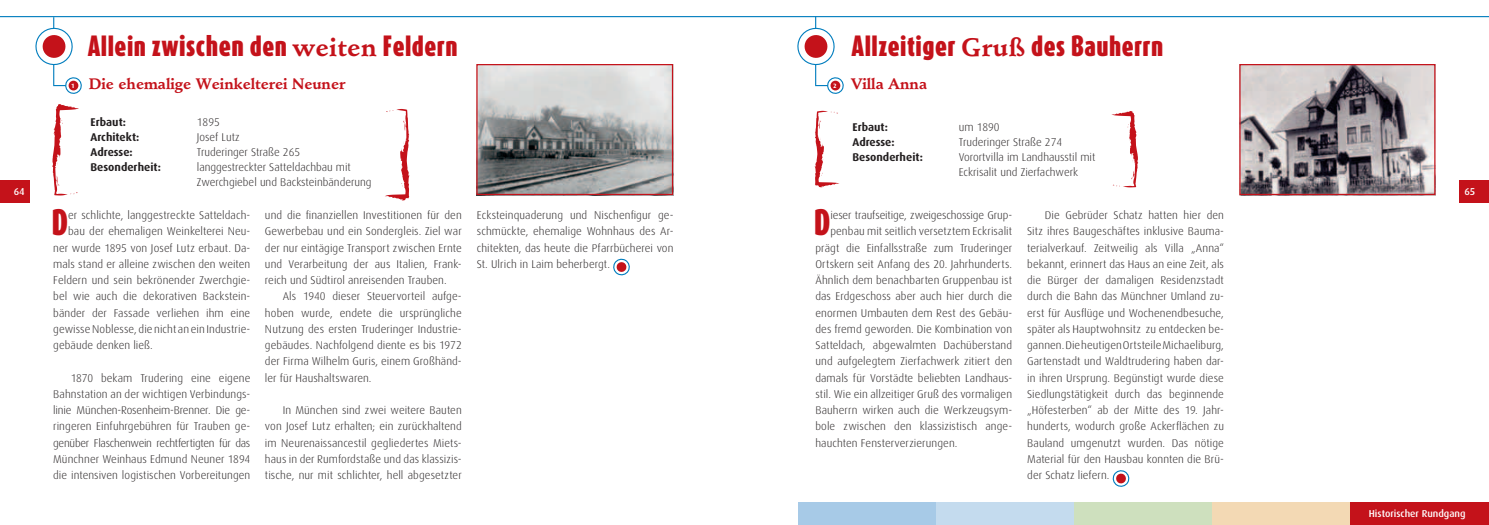
<style>
.page{position:relative;width:1489px;height:525px;background:#fff}
.page>*{position:absolute;margin:0;border:0;box-sizing:border-box;transform-origin:0 0}
.t1{font:900 30.62px "Dax Compact";color:#c4121a}
.t2{font:900 24.38px "Dax Compact";letter-spacing:.02em;color:#c4121a}
.t3{font:700 15px "Stempel Schneidler Std";color:#c4121a}
.t4{font:300 11.25px/16.2px "Dax";letter-spacing:.005em;color:#231f20;text-align:justify}
.t5{font:700 11.25px "Dax";color:#231f20}
.t6{font:500 10px "Dax";color:#fff}
.t7{font:700 6.25px "Dax";color:#fff}
.s1{font-size:25px}
.s2{font-family:"Stempel Schneidler Std";font-weight:700;font-size:25px}
</style>
<div class="page">
<div style="left:1459px;top:180px;width:29px;height:23px;background:#c4121a"></div>
<div style="left:798px;top:502px;width:138px;height:22px;background:#a7cae7"></div>
<div style="left:936px;top:502px;width:138px;height:22px;background:#c4dbee"></div>
<div style="left:1074px;top:502px;width:138px;height:22px;background:#cee0be"></div>
<div style="left:1212px;top:502px;width:138px;height:22px;background:#f3d9b4"></div>
<div style="left:1350px;top:502px;width:138px;height:22px;background:#c4121a"></div>
<hr style="left:815px;top:16px;width:1px;height:69px;background:#007dbe">
<svg style="left:797px;top:24px;width:38px;height:43px"></svg>
<hr style="left:0;top:16px;width:1488px;height:1px;background:#007dbe">
<hr style="left:53px;top:17px;width:1px;height:68px;background:#007dbe">
<svg style="left:35px;top:24px;width:38px;height:43px"></svg>
<div style="left:0;top:180px;width:30px;height:23px;background:#c4121a"></div>
<svg style="left:815px;top:75px;width:29px;height:19px"></svg>
<div style="left:830px;top:81px;width:10px;height:9px;background:#c4121a;border-radius:50%"></div>
<svg style="left:53px;top:75px;width:29px;height:19px"></svg>
<div style="left:69px;top:81px;width:9px;height:9px;background:#c4121a;border-radius:50%"></div>
<svg style="left:1112px;top:470px;width:18px;height:17px"></svg>
<svg style="left:613px;top:258px;width:17px;height:18px"></svg>
<svg style="left:814px;top:111px;width:25px;height:76px"></svg>
<svg style="left:1111px;top:111px;width:27px;height:76px"></svg>
<img style="left:1241px;top:66px;width:192px;height:127px">
<div style="left:1239px;top:64px;width:196px;height:131px;border:1px solid #c4121a"></div>
<svg style="left:385px;top:109px;width:24px;height:91px"></svg>
<svg style="left:52px;top:104px;width:27px;height:91px"></svg>
<img style="left:478px;top:66px;width:193px;height:127px">
<div style="left:476px;top:64px;width:197px;height:131px;border:1px solid #c4121a"></div>
<h2 class="t2" style="left:88px;top:30px;width:371px">Allein <span class="s1">zwischen</span> den <span class="s2">weiten</span> Feldern</h2>
<h2 class="t2" style="left:851px;top:30px;width:313px">Allzeitiger <span class="s2">Gruß</span> des Bauherrn</h2>
<h3 class="t3" style="left:89px;top:74px;width:258px">Die ehemalige Weinkelterei Neuner</h3>
<p class="t5" style="left:91px;top:116px;width:37px">Erbaut:</p>
<p class="t4" style="left:197px;top:114px;width:24px">1895</p>
<p class="t5" style="left:91px;top:131px;width:50px">Architekt:</p>
<p class="t4" style="left:197px;top:129px;width:44px">Josef Lutz</p>
<p class="t5" style="left:91px;top:146px;width:44px">Adresse:</p>
<p class="t4" style="left:197px;top:144px;width:105px">Truderinger Straße 265</p>
<p class="t5" style="left:91px;top:161px;width:72px">Besonderheit:</p>
<p class="t4" style="left:197px;top:160px;width:176px;line-height:15px">langgestreckter Satteldachbau mit<br>Zwerchgiebel und Backsteinbänderung</p>
<h3 class="t3" style="left:851px;top:74px;width:78px">Villa Anna</h3>
<p class="t5" style="left:852px;top:121px;width:37px">Erbaut:</p>
<p class="t4" style="left:958px;top:119px;width:42px">um 1890</p>
<p class="t5" style="left:852px;top:136px;width:44px">Adresse:</p>
<p class="t4" style="left:958px;top:134px;width:105px">Truderinger Straße 274</p>
<p class="t5" style="left:852px;top:151px;width:72px">Besonderheit:</p>
<p class="t4" style="left:958px;top:150px;width:138px;line-height:15px">Vorortvilla im Landhausstil mit<br>Eckrisalit und Zierfachwerk</p>
<p class="t7" style="left:71px;top:82px;width:5px">1</p>
<p class="t7" style="left:833px;top:82px;width:5px">2</p>
<p class="t6" style="left:14px;top:186px;width:12px">64</p>
<p class="t6" style="left:1464px;top:186px;width:12px">65</p>
<h1 class="t1" style="left:52px;top:202px;width:18px">D</h1>
<p class="t4" style="left:68px;top:207px;width:184px">er schlichte, langgestreckte Satteldach-</p>
<p class="t4" style="left:68px;top:223px;width:184px">bau der ehemaligen Weinkelterei Neu-</p>
<p class="t4" style="left:53px;top:239px;width:199px">ner wurde 1895 von Josef Lutz erbaut. Da-</p>
<p class="t4" style="left:53px;top:256px;width:199px">mals stand er alleine zwischen den weiten</p>
<p class="t4" style="left:53px;top:272px;width:199px">Feldern und sein bekrönender Zwerchgie-</p>
<p class="t4" style="left:53px;top:288px;width:199px">bel wie auch die dekorativen Backstein-</p>
<p class="t4" style="left:53px;top:304px;width:199px">bänder der Fassade verliehen ihm eine</p>
<p class="t4" style="left:53px;top:321px;width:199px">gewisse Noblesse, die nicht an ein Industrie-</p>
<p class="t4" style="left:53px;top:337px;width:101px">gebäude denken ließ.</p>
<p class="t4" style="left:53px;top:369px;width:199px;text-indent:18px">1870 bekam Trudering eine eigene Bahnstation an der wichtigen Verbindungs&shy;linie München-Rosenheim-Brenner. Die ge&shy;ringeren Einfuhrgebühren für Trauben ge&shy;genüber Flaschenwein rechtfertigten für das Münchner Weinhaus Edmund Neuner 1894 die intensiven logistischen Vorbereitungen</p>
<p class="t4" style="left:265px;top:207px;width:198px">und die finanziellen Investitionen für den Gewerbebau und ein Sondergleis. Ziel war der nur eintägige Transport zwischen Ernte und Verarbeitung der aus Italien, Frank&shy;reich und Südtirol anreisenden Trauben.</p>
<p class="t4" style="left:265px;top:288px;width:198px;text-indent:18px">Als 1940 dieser Steuervorteil aufge&shy;hoben wurde, endete die ursprüngliche Nutzung des ersten Truderinger Industrie&shy;gebäudes. Nachfolgend diente es bis 1972 der Firma Wilhelm Guris, einem Großhänd&shy;ler für Haushaltswaren.</p>
<p class="t4" style="left:265px;top:402px;width:198px;text-indent:18px">In München sind zwei weitere Bauten von Josef Lutz erhalten; ein zurückhaltend im Neurenaissancestil gegliedertes Miets&shy;haus in der Rumfordstaße und das klassizis&shy;tische, nur mit schlichter, hell abgesetzter</p>
<p class="t4" style="left:477px;top:207px;width:198px">Ecksteinquaderung und Nischenfigur ge&shy;schmückte, ehemalige Wohnhaus des Ar&shy;chitekten, das heute die Pfarrbücherei von St. Ulrich in Laim beherbergt.</p>
<h1 class="t1" style="left:814px;top:202px;width:18px">D</h1>
<p class="t4" style="left:830px;top:207px;width:183px">ieser traufseitige, zweigeschossige Grup-</p>
<p class="t4" style="left:830px;top:223px;width:183px">penbau mit seitlich versetztem Eckrisalit</p>
<p class="t4" style="left:815px;top:239px;width:198px">prägt die Einfallsstraße zum Truderinger</p>
<p class="t4" style="left:815px;top:256px;width:198px">Ortskern seit Anfang des 20. Jahrhunderts.</p>
<p class="t4" style="left:815px;top:272px;width:198px">Ähnlich dem benachbarten Gruppenbau ist</p>
<p class="t4" style="left:815px;top:288px;width:198px">das Erdgeschoss aber auch hier durch die</p>
<p class="t4" style="left:815px;top:304px;width:198px">enormen Umbauten dem Rest des Gebäu-</p>
<p class="t4" style="left:815px;top:321px;width:198px">des fremd geworden. Die Kombination von</p>
<p class="t4" style="left:815px;top:337px;width:198px">Satteldach, abgewalmten Dachüberstand</p>
<p class="t4" style="left:815px;top:353px;width:198px">und aufgelegtem Zierfachwerk zitiert den</p>
<p class="t4" style="left:815px;top:369px;width:198px">damals für Vorstädte beliebten Landhaus-</p>
<p class="t4" style="left:815px;top:386px;width:198px">stil. Wie ein allzeitiger Gruß des vormaligen</p>
<p class="t4" style="left:815px;top:402px;width:198px">Bauherrn wirken auch die Werkzeugsym-</p>
<p class="t4" style="left:815px;top:418px;width:198px">bole zwischen den klassizistisch ange-</p>
<p class="t4" style="left:815px;top:434px;width:144px">hauchten Fensterverzierungen.</p>
<p class="t4" style="left:1027px;top:207px;width:198px;text-indent:18px">Die Gebrüder Schatz hatten hier den Sitz ihres Baugeschäftes inklusive Bauma&shy;terialverkauf. Zeitweilig als Villa „Anna“ bekannt, erinnert das Haus an eine Zeit, als die Bürger der damaligen Residenzstadt durch die Bahn das Münchner Umland zu&shy;erst für Ausflüge und Wochenendbesuche, später als Hauptwohnsitz zu entdecken be&shy;gannen. Die heutigen Ortsteile Michaeliburg, Gartenstadt und Waldtrudering haben dar&shy;in ihren Ursprung. Begünstigt wurde diese Siedlungstätigkeit durch das beginnende „Höfesterben“ ab der Mitte des 19. Jahr&shy;hunderts, wodurch große Ackerflächen zu Bauland umgenutzt wurden. Das nötige Material für den Hausbau konnten die Brü&shy;der Schatz liefern.</p>
<p class="t6" style="left:1368px;top:507px;width:98px">Historischer Rundgang</p>
</div>
